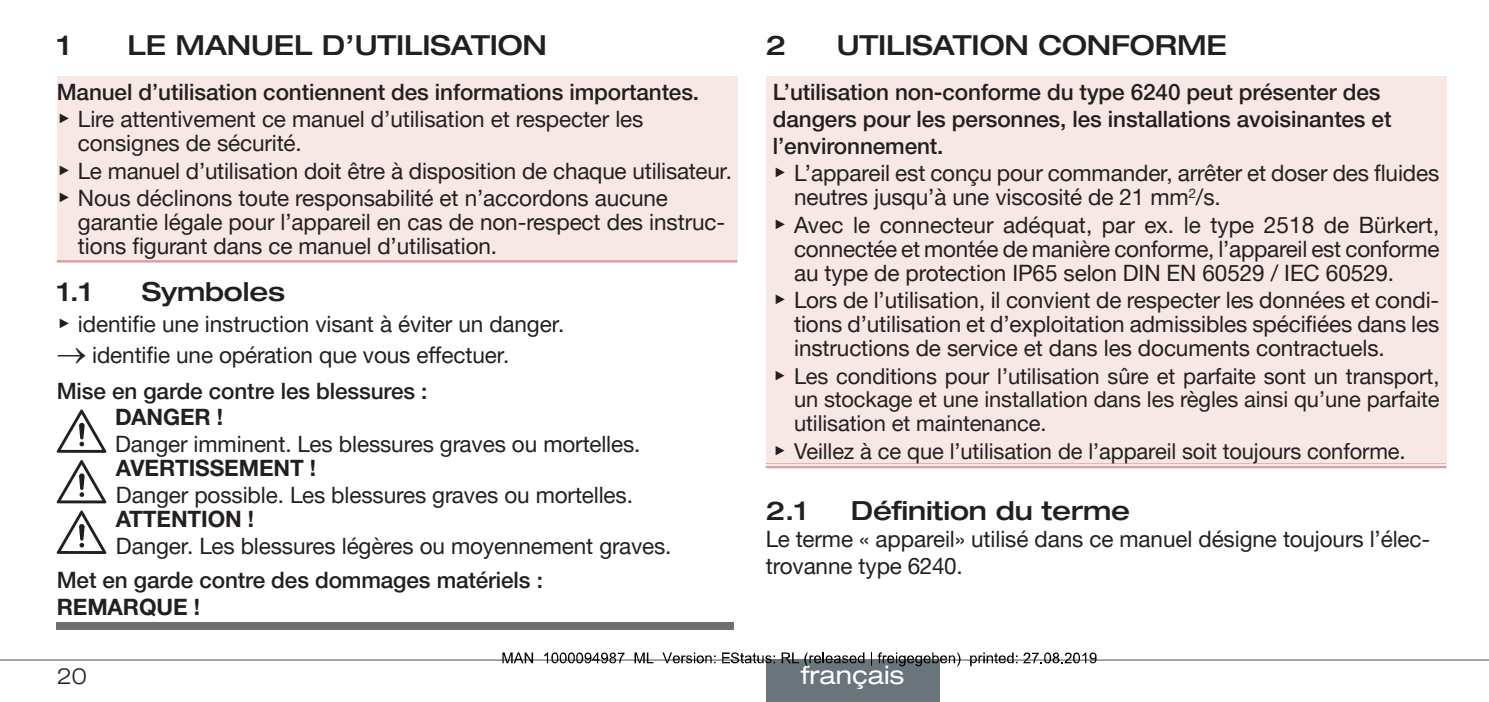
<style>
.page{position:relative;width:1489px;height:702px;background:#fff}
.page>*{position:absolute;margin:0;border:0;box-sizing:border-box;transform-origin:0 0}
.t1{font:500 expanded 27.5px "Helvetica Neue LTW1 G";letter-spacing:-.005em;color:#231f20}
.t2{font:500 expanded 26.25px "Helvetica Neue LTW1 G";letter-spacing:-.005em;color:#231f20}
.t3{font:expanded 25px "Helvetica Neue LTW1 G";color:#fff}
.t4{font:22.5px/24px "Helvetica Neue LTW1 G";letter-spacing:-.005em;color:#231f20}
.t5{font:500 22.5px/27.2px "Helvetica Neue LTW1 G";letter-spacing:-.005em;color:#231f20}
.t6{font:700 22.5px "Helvetica Neue LTW1 G";letter-spacing:-.005em;color:#231f20}
.t7{font:300 expanded 22.5px "Helvetica Neue LTW1 G";color:#231f20}
.t8{font:22px/23.8px "Helvetica Neue LTW1 G";letter-spacing:-.005em;color:#231f20;text-align:justify}
.s1{font-family:"Arial Unicode MS";font-weight:400}
.s2{font-weight:400}
.s3{font-family:"Arial Unicode MS"}
.s4{font-weight:500}
.s5{font-size:22.5px}
</style>
<div class="page">
<hr style="left:0;top:659px;width:1488px;height:1px;background:#6a747b">
<div style="left:57px;top:76px;width:680px;height:185px;background:#f7e7e5"></div>
<hr style="left:57px;top:260px;width:680px;height:2px;background:#df9f9e">
<svg style="left:57px;top:409px;width:49px;height:44px"></svg>
<svg style="left:57px;top:460px;width:49px;height:43px"></svg>
<svg style="left:57px;top:510px;width:49px;height:44px"></svg>
<div style="left:57px;top:622px;width:676px;height:7px;background:#6d6f71"></div>
<div style="left:765px;top:76px;width:681px;height:390px;background:#f7e7e5"></div>
<div style="left:765px;top:463px;width:681px;height:5px;background:#f7eaea"></div>
<hr style="left:765px;top:463px;width:681px;height:1px;background:#df9f9e">
<hr style="left:765px;top:466px;width:681px;height:2px;background:#df9f9e">
<div style="left:766px;top:659px;width:173px;height:43px;background:#6a747b"></div>
<svg style="left:502px;top:652px;width:31px;height:11px"></svg>
<svg style="left:544px;top:652px;width:80px;height:11px"></svg>
<svg style="left:634px;top:652px;width:19px;height:11px"></svg>
<svg style="left:662px;top:652px;width:53px;height:11px"></svg>
<svg style="left:722px;top:652px;width:53px;height:11px"></svg>
<svg style="left:781px;top:652px;width:83px;height:14px"></svg>
<svg style="left:871px;top:652px;width:89px;height:14px"></svg>
<svg style="left:970px;top:652px;width:47px;height:14px"></svg>
<svg style="left:1023px;top:652px;width:73px;height:11px"></svg>
<p class="t1" style="left:57px;top:28px;width:15px">1</p>
<p class="t1" style="left:128px;top:28px;width:421px">LE MANUEL D’UTILISATION</p>
<p class="t5" style="left:57px;top:78px;width:644px">Manuel d’utilisation contiennent des informations importantes. <span class="s1">▶</span> <span class="s2">Lire attentivement ce manuel d’utilisation et respecter les</span></p>
<p class="t4" style="left:57px;top:129px;width:677px;line-height:27.5px;text-indent:21px">consignes de sécurité.<br><span class="s3">▶</span> Le manuel d’utilisation doit être à disposition de chaque utilisateur. <span class="s3">▶</span> Nous déclinons toute responsabilité et n’accordons aucune</p>
<p class="t4" style="left:78px;top:210px;width:648px">garantie légale pour l’appareil en cas de non-respect des instruc&shy;tions figurant dans ce manuel d’utilisation.</p>
<p class="t2" style="left:57px;top:275px;width:37px">1.1</p>
<p class="t2" style="left:142px;top:275px;width:145px">SYMBOLES</p>
<p class="t4" style="left:57px;top:312px;width:509px"><span class="s3">▶</span> identifie une instruction visant à éviter un danger.</p>
<p class="t4" style="left:57px;top:337px;width:454px;line-height:35.8px">→ identifie une opération que vous effectuer.<br><span class="s4">Mise en garde contre les blessures :</span></p>
<p class="t6" style="left:115px;top:403px;width:109px">DANGER !</p>
<p class="t4" style="left:115px;top:432px;width:527px">Danger imminent. Les blessures graves ou mortelles.</p>
<p class="t6" style="left:116px;top:454px;width:202px">AVERTISSEMENT !</p>
<p class="t4" style="left:116px;top:483px;width:518px">Danger possible. Les blessures graves ou mortelles.</p>
<p class="t6" style="left:116px;top:504px;width:140px">ATTENTION !</p>
<p class="t4" style="left:116px;top:533px;width:557px">Danger. Les blessures légères ou moyennement graves.</p>
<p class="t5" style="left:57px;top:566px;width:487px">Met en garde contre des dommages matériels :</p>
<p class="t6" style="left:57px;top:593px;width:145px">REMARQUE !</p>
<p class="t7" style="left:57px;top:661px;width:32px">20</p>
<p class="t1" style="left:765px;top:28px;width:22px">2</p>
<p class="t1" style="left:836px;top:28px;width:391px">UTILISATION CONFORME</p>
<p class="t5" style="left:772px;top:78px;width:668px">L’utilisation non-conforme du type 6240 peut présenter des dangers pour les personnes, les installations avoisinantes et l’environnement.<br><span class="s1">▶</span> <span class="s2">L’appareil est conçu pour commander, arrêter et doser des fluides</span></p>
<p class="t4" style="left:772px;top:183px;width:668px;line-height:27.5px;text-indent:21px">neutres jusqu’à une viscosité de 21 mm<sup>2</sup>/s.<br><span class="s3">▶</span> Avec le connecteur adéquat, par ex. le type 2518 de Bürkert,</p>
<p class="t4" style="left:794px;top:236px;width:647px">connectée et montée de manière conforme, l’appareil est conforme au type de protection IP65 selon DIN EN 60529 / IEC 60529.</p>
<p class="t4" style="left:794px;top:288px;width:646px;text-align:justify;text-indent:-21px"><span class="s3">▶</span> Lors de l’utilisation, il convient de respecter les données et condi&shy;tions d’utilisation et d’exploitation admissibles spécifiées dans les instructions de service et dans les documents contractuels.</p>
<p class="t8" style="left:794px;top:364px;width:646px;text-indent:-21px"><span class="s3">▶</span> Les conditions pour l’utilisation sûre et parfaite sont un transport, un stockage et une installation dans les règles ainsi qu’une parfaite utilisation et maintenance.</p>
<p class="t8" style="left:772px;top:439px;width:634px"><span class="s3">▶</span> Veillez à ce que l’utilisation de l’appareil soit toujours conforme<span class="s5">.</span></p>
<p class="t2" style="left:765px;top:493px;width:43px">2.1</p>
<p class="t2" style="left:850px;top:493px;width:281px">DÉFINITION DU TERME</p>
<p class="t4" style="left:765px;top:525px;width:666px;line-height:27px">Le terme « appareil» utilisé dans ce manuel désigne toujours l’élec&shy;trovanne type 6240.</p>
<p class="t3" style="left:801px;top:659px;width:105px">français</p>
</div>
